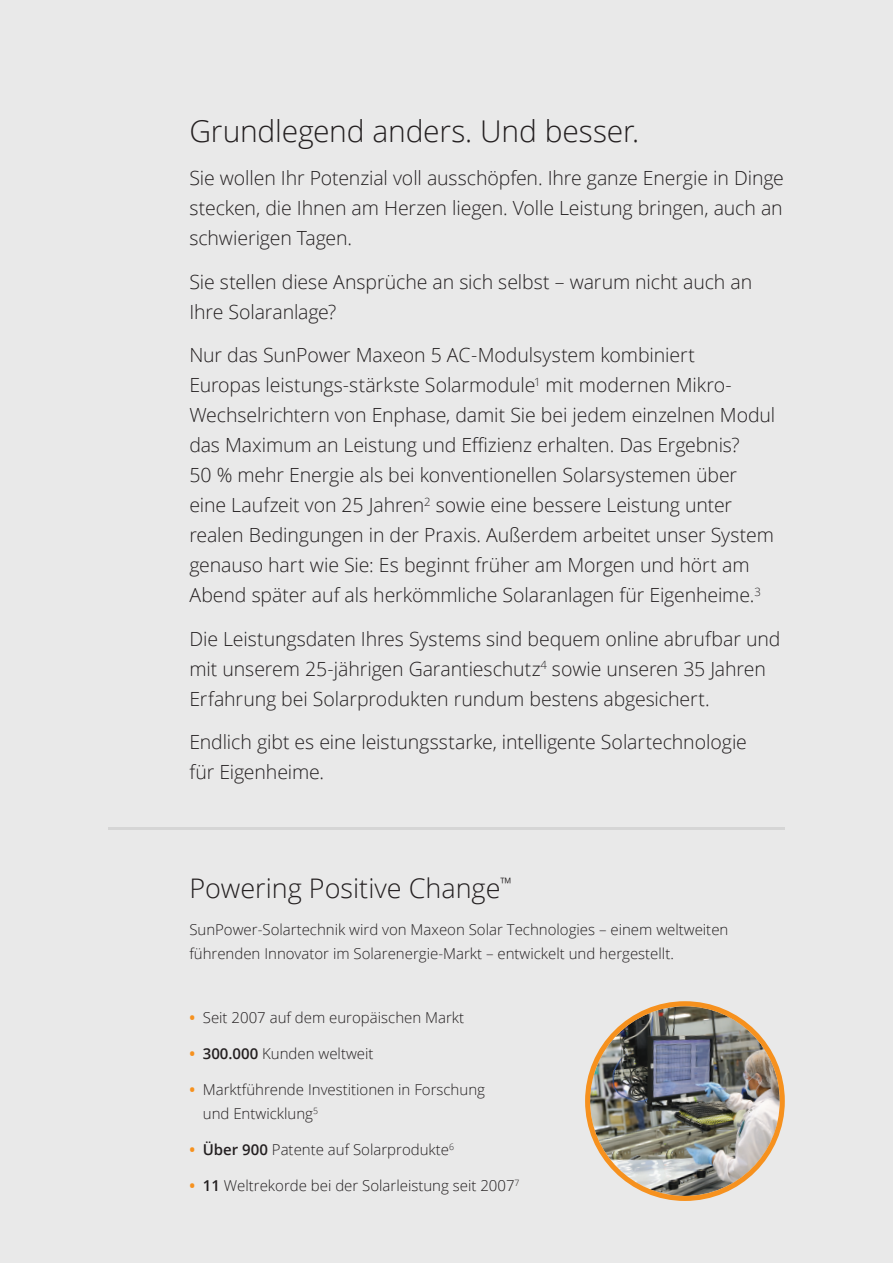
<style>
.page{position:relative;width:893px;height:1263px;background:#e9e9e9}
.page>*{position:absolute;margin:0;border:0;box-sizing:border-box;transform-origin:0 0}
.Subheading{font:300 30px "Open Sans";letter-spacing:-.005em;color:#231f20}
.Subheading-2{font:300 27px "Open Sans";color:#231f20}
.Subheading-3{font:300 19.5px/30px "Open Sans";letter-spacing:-.005em;color:#231f20}
.t1{font:300 15px/24px "Open Sans";color:#231f20}
.s1{font-weight:700;color:#f6911e}
.s2{font-weight:600}
</style>
<div class="page">
<hr style="left:108px;top:827px;width:677px;height:2px;background:#231f20">
<img style="left:590px;top:1006px;width:190px;height:190px;border-radius:95px">
<div style="left:585px;top:1001px;width:200px;height:200px;border:5px solid #f6911e;border-radius:50%"></div>
<p class="Subheading" style="left:189px;top:110px;width:451px">Grundlegend anders. Und besser.</p>
<p class="Subheading-3" style="left:189px;top:163px;width:596px;text-align:justify">Sie wollen Ihr Potenzial voll ausschöpfen. Ihre ganze Energie in Dinge stecken, die Ihnen am Herzen liegen. Volle Leistung bringen, auch an schwierigen Tagen.</p>
<p class="Subheading-3" style="left:189px;top:266px;width:564px">Sie stellen diese Ansprüche an sich selbst – warum nicht auch an<br>Ihre Solaranlage?</p>
<p class="Subheading-3" style="left:189px;top:340px;width:587px">Nur das SunPower Maxeon 5 AC-Modulsystem kombiniert<br>Europas leistungs-stärkste Solarmodule<sup>1</sup> mit modernen Mikro-Wechselrichtern von Enphase, damit Sie bei jedem einzelnen Modul das Maximum an Leistung und Effizienz erhalten. Das Ergebnis?<br>50 % mehr Energie als bei konventionellen Solarsystemen über eine Laufzeit von 25 Jahren<sup>2</sup> sowie eine bessere Leistung unter realen Bedingungen in der Praxis. Außerdem arbeitet unser System genauso hart wie Sie: Es beginnt früher am Morgen und hört am Abend später auf als herkömmliche Solaranlagen für Eigenheime.<sup>3</sup></p>
<p class="Subheading-3" style="left:189px;top:623px;width:593px">Die Leistungsdaten Ihres Systems sind bequem online abrufbar und mit unserem 25-jährigen Garantieschutz<sup>4</sup> sowie unseren 35 Jahren<br>Erfahrung bei Solarprodukten rundum bestens abgesichert.</p>
<p class="Subheading-3" style="left:189px;top:727px;width:559px">Endlich gibt es eine leistungsstarke, intelligente Solartechnologie für Eigenheime.</p>
<p class="Subheading-2" style="left:189px;top:869px;width:324px">Powering Positive Change<sup>™</sup></p>
<p class="t1" style="left:189px;top:917px;width:541px">SunPower-Solartechnik wird von Maxeon Solar Technologies – einem weltweiten führenden Innovator im Solarenergie-Markt – entwickelt und hergestellt.</p>
<p class="t1" style="left:189px;top:1005px;width:276px"><span class="s1">•</span> Seit 2007 auf dem europäischen Markt</p>
<p class="t1" style="left:189px;top:1041px;width:186px"><span class="s1">•</span> <span class="s2">300.000</span> Kunden weltweit</p>
<p class="t1" style="left:203px;top:1077px;width:284px;text-indent:-14px"><span class="s1">•</span> Marktführende Investitionen in Forschung und Entwicklung<sup>5</sup></p>
<p class="t1" style="left:189px;top:1137px;width:266px"><span class="s1">•</span> <span class="s2">Über 900</span> Patente auf Solarprodukte<sup>6</sup></p>
<p class="t1" style="left:189px;top:1173px;width:332px"><span class="s1">•</span> <span class="s2">11</span> Weltrekorde bei der Solarleistung seit 2007<sup>7</sup></p>
</div>
